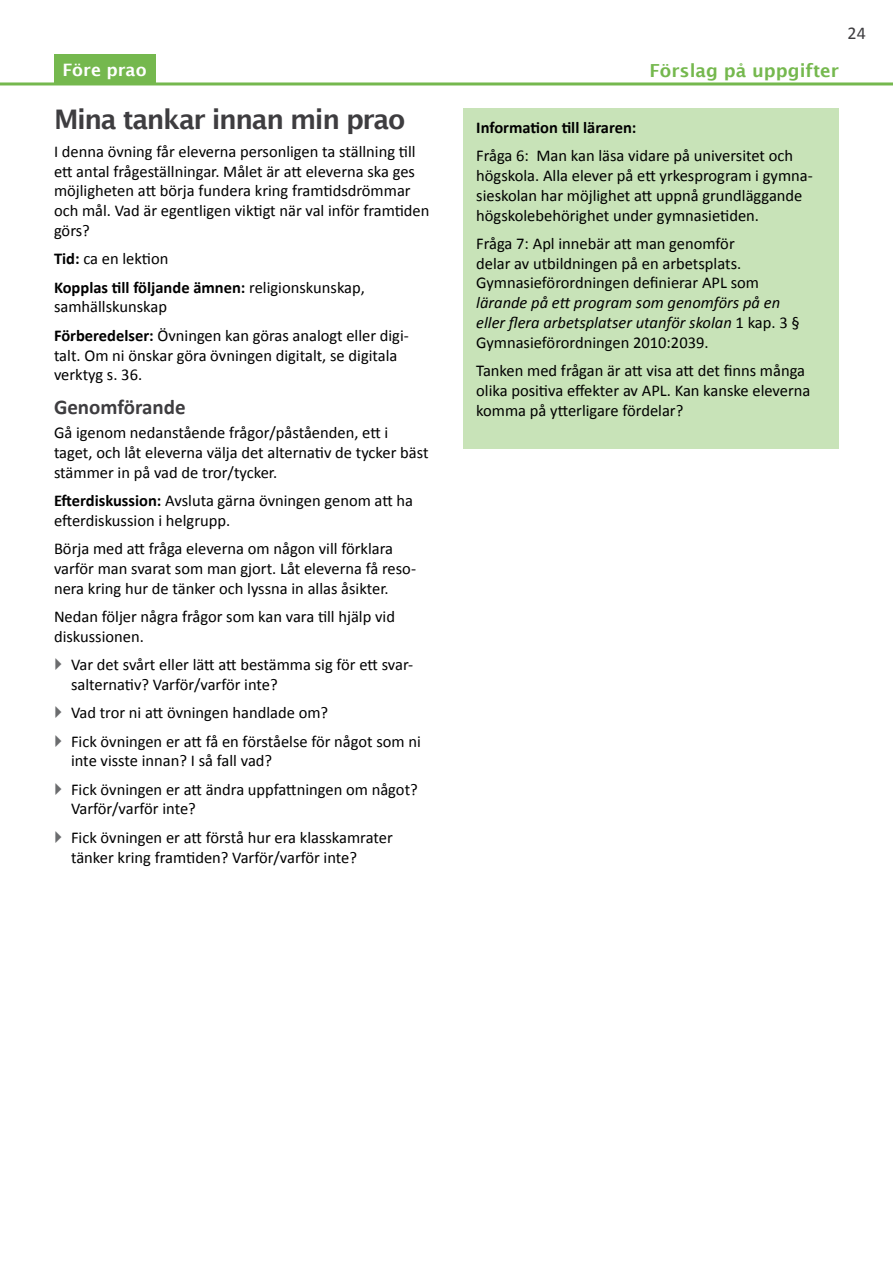
<style>
.page{position:relative;width:893px;height:1263px;background:#fff}
.page>*{position:absolute;margin:0;border:0;box-sizing:border-box;transform-origin:0 0}
.t1{font:600 27px "Lucida Sans";letter-spacing:-.05em;color:#3e3d40}
.t2{font:700 21px "Calibri";color:#3e3d40}
.t3{font:600 18px "Lucida Sans";color:#75b84e}
.t4{font:18px "Calibri";color:#3e3d40}
.t5{font:600 17.1px "Lucida Sans";color:#fff}
.t6{font:16.5px/19.8px "Calibri";color:#000}
.t7{font:italic 16.5px/19.8px "Calibri";color:#000}
.t8{font:700 16.5px/28.3px "Calibri";color:#000}
.s1{font-weight:400}
.s2{font-weight:700}
.s3{font-style:normal}
</style>
<div class="page">
<hr style="left:0;top:82px;width:893px;height:3px;background:#75b84e">
<div style="left:463px;top:108px;width:376px;height:340px;background:#c8e3b8"></div>
<div style="left:54px;top:55px;width:101px;height:30px;background:#75b84e"></div>
<p class="t5" style="left:63px;top:61px;width:86px">Före prao</p>
<h1 class="t1" style="left:54px;top:103px;width:353px">Mina tankar innan min prao</h1>
<p class="t6" style="left:54px;top:142px;width:377px">I denna övning får eleverna personligen ta ställning till ett antal frågeställningar. Målet är att eleverna ska ges möjligheten att börja fundera kring framtidsdrömmar och mål. Vad är egentligen viktigt när val inför framtiden görs?</p>
<p class="t8" style="left:54px;top:245px;width:312px">Tid: <span class="s1">ca en lektion<br></span>Kopplas till följande ämnen: <span class="s1">religionskunskap,</span></p>
<p class="t6" style="left:54px;top:293px;width:356px;line-height:28.3px">samhällskunskap<br><span class="s2">Förberedelser:</span> Övningen kan göras analogt eller digi-</p>
<p class="t6" style="left:54px;top:345px;width:345px">talt. Om ni önskar göra övningen digitalt, se digitala verktyg s. 36.</p>
<p class="t2" style="left:54px;top:394px;width:133px">Genomförande</p>
<p class="t6" style="left:54px;top:423px;width:376px">Gå igenom nedanstående frågor/påståenden, ett i taget, och låt eleverna välja det alternativ de tycker bäst stämmer in på vad de tror/tycker.</p>
<p class="t6" style="left:54px;top:491px;width:361px"><span class="s2">Efterdiskussion:</span> Avsluta gärna övningen genom att ha efterdiskussion i helgrupp.</p>
<p class="t6" style="left:54px;top:539px;width:364px">Börja med att fråga eleverna om någon vill förklara varför man svarat som man gjort. Låt eleverna få reso&shy;nera kring hur de tänker och lyssna in allas åsikter.</p>
<p class="t6" style="left:54px;top:607px;width:343px">Nedan följer några frågor som kan vara till hjälp vid diskussionen.</p>
<p class="t6" style="left:71px;top:655px;width:344px">Var det svårt eller lätt att bestämma sig för ett svar&shy;salternativ? Varför/varför inte?</p>
<p class="t6" style="left:71px;top:699px;width:351px;line-height:28.3px">Vad tror ni att övningen handlade om?<br>Fick övningen er att få en förståelse för något som ni</p>
<p class="t6" style="left:71px;top:747px;width:348px;line-height:28.3px">inte visste innan? I så fall vad?<br>Fick övningen er att ändra uppfattningen om något?</p>
<p class="t6" style="left:71px;top:795px;width:323px;line-height:28.3px">Varför/varför inte?<br>Fick övningen er att förstå hur era klasskamrater</p>
<p class="t6" style="left:71px;top:847px;width:288px">tänker kring framtiden? Varför/varför inte?</p>
<p class="t3" style="left:650px;top:60px;width:191px">Förslag på uppgifter</p>
<p class="t4" style="left:848px;top:22px;width:20px">24</p>
<p class="t8" style="left:476px;top:113px;width:162px">Information till läraren:</p>
<p class="t6" style="left:476px;top:146px;width:338px">Fråga 6: Man kan läsa vidare på universitet och högskola. Alla elever på ett yrkesprogram i gymna&shy;sieskolan har möjlighet att uppnå grundläggande högskolebehörighet under gymnasietiden.</p>
<p class="t6" style="left:476px;top:234px;width:284px">Fråga 7: Apl innebär att man genomför delar av utbildningen på en arbetsplats.<br>Gymnasieförordningen definierar APL som</p>
<p class="t7" style="left:476px;top:292px;width:325px">lärande på ett program som genomförs på en eller flera arbetsplatser utanför skolan <span class="s3">1 kap. 3 §<br>Gymnasieförordningen 2010:2039.</span></p>
<p class="t6" style="left:476px;top:361px;width:336px">Tanken med frågan är att visa att det finns många olika positiva effekter av APL. Kan kanske eleverna komma på ytterligare fördelar?</p>
</div>
